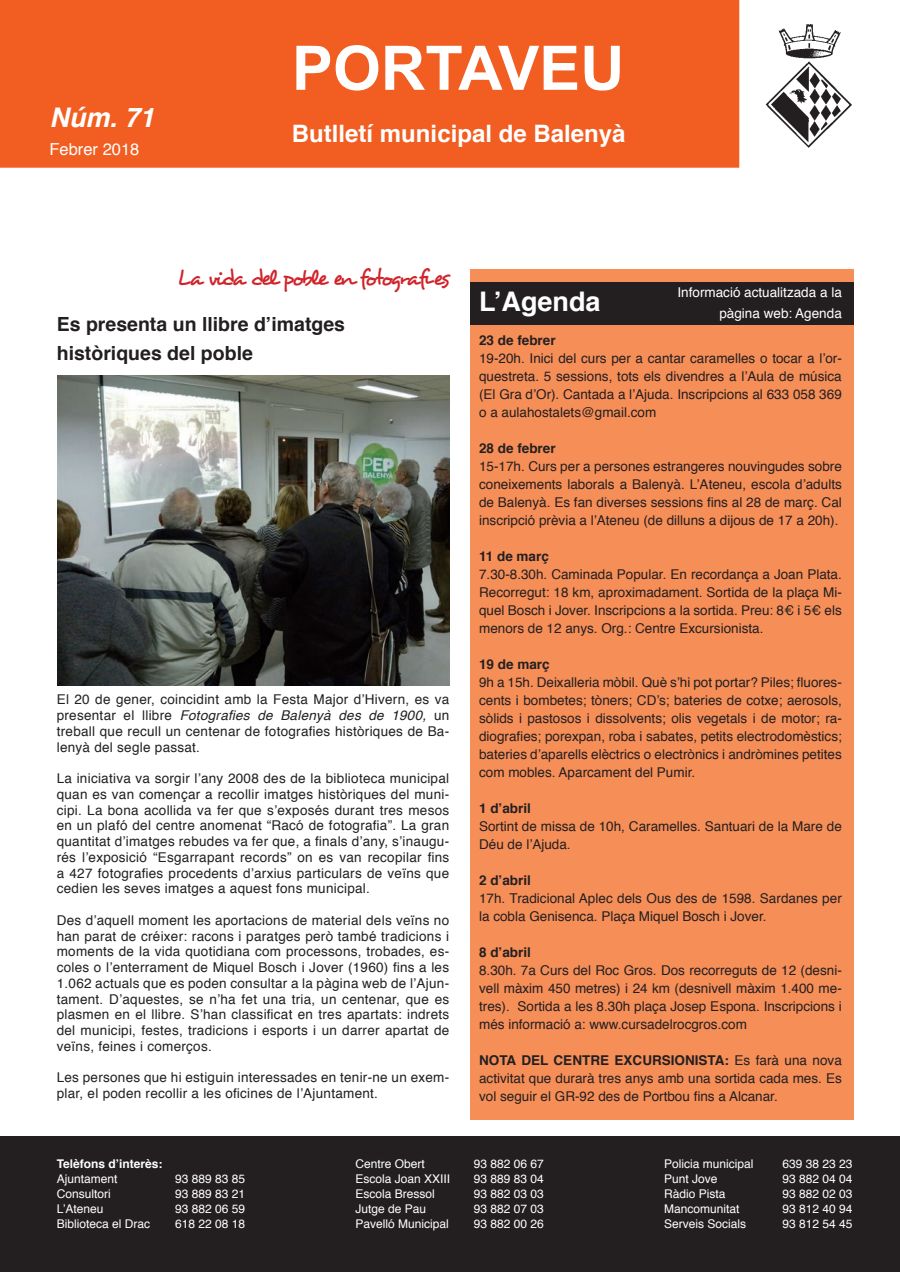
<style>
.page{position:relative;width:900px;height:1272px;background:#fff}
.page>*{position:absolute;margin:0;border:0;box-sizing:border-box;transform-origin:0 0}
.t1{font:700 61.5px "Arial";color:#fff}
.t2{font:700 27px "Helvetica";color:#fff}
.t3{font:italic 700 27px "Helvetica";color:#fff}
.t4{font:700 24px "Helvetica";color:#fff}
.t5{font:22.5px "Desyrel";letter-spacing:-.12em;color:#d1232a}
.t6{font:700 19.5px "Helvetica";color:#231f20}
.t7{font:16.5px "Helvetica";color:#fff}
.t8{font:13.5px/18px "Helvetica";color:#231f20;text-align:justify}
.t9{font:13.5px/15.8px "Helvetica";letter-spacing:.02em;color:#231f20}
.t10{font:700 13.5px "Helvetica";color:#231f20}
.t11{font:13.5px/21px "Helvetica";color:#fff;text-align:right}
.t12{font:12px "Helvetica";color:#fff}
.t13{font:700 12px "Helvetica";color:#fff}
.s1{font-style:italic}
.s2{font-weight:700}
</style>
<div class="page">
<div style="left:0;top:0;width:739px;height:168px;background:#f25e21"></div>
<div style="left:470px;top:269px;width:383px;height:850px;background:#f68e58"></div>
<div style="left:470px;top:282px;width:383px;height:43px;background:#231f20"></div>
<div style="left:0;top:1136px;width:900px;height:136px;background:#231f20"></div>
<img style="left:765px;top:24px;width:87px;height:124px">
<img style="left:57px;top:375px;width:392px;height:311px">
<p class="t3" style="left:50px;top:95px;width:107px">Núm. 71</p>
<p class="t7" style="left:50px;top:137px;width:91px">Febrer 2018</p>
<p class="t1" style="left:292px;top:28px;width:334px">PORTAVEU</p>
<p class="t4" style="left:292px;top:115px;width:335px">Butlletí municipal de Balenyà</p>
<p class="t5" style="left:177px;top:264px;width:273px">La vida del poble en fotografies</p>
<p class="t6" style="left:57px;top:308px;width:290px">Es presenta un llibre d’imatges</p>
<p class="t6" style="left:57px;top:337px;width:198px">històriques del poble</p>
<p class="t8" style="left:57px;top:692px;width:394px;line-height:15.8px">El 20 de gener, coincidint amb la Festa Major d’Hivern, es va presentar el llibre <span class="s1">Fotografies de Balenyà des de 1900,</span> un treball que recull un centenar de fotografies històriques de Ba&shy;lenyà del segle passat.</p>
<p class="t8" style="left:57px;top:771px;width:394px;line-height:15.8px">La iniciativa va sorgir l’any 2008 des de la biblioteca municipal quan es van començar a recollir imatges històriques del muni&shy;cipi. La bona acollida va fer que s’exposés durant tres mesos en un plafó del centre anomenat “Racó de fotografia”. La gran quantitat d’imatges rebudes va fer que, a finals d’any, s’inaugu&shy;rés l’exposició “Esgarrapant records” on es van recopilar fins a 427 fotografies procedents d’arxius particulars de veïns que cedien les seves imatges a aquest fons municipal.</p>
<p class="t8" style="left:57px;top:912px;width:394px;line-height:15.8px">Des d’aquell moment les aportacions de material dels veïns no han parat de créixer: racons i paratges però també tradicions i moments de la vida quotidiana com processons, trobades, es&shy;coles o l’enterrament de Miquel Bosch i Jover (1960) fins a les 1.062 actuals que es poden consultar a la pàgina web de l’Ajun&shy;tament. D’aquestes, se n’ha fet una tria, un centenar, que es plasmen en el llibre. S’han classificat en tres apartats: indrets del municipi, festes, tradicions i esports i un darrer apartat de veïns, feines i comerços.</p>
<p class="t9" style="left:57px;top:1070px;width:394px">Les persones que hi estiguin interessades en tenir-ne un exem&shy;plar, el poden recollir a les oficines de l’Ajuntament.</p>
<p class="t2" style="left:479px;top:279px;width:123px">L’Agenda</p>
<p class="t11" style="left:677px;top:282px;width:166px">Informació actualitzada a la pàgina web: Agenda</p>
<p class="t10" style="left:479px;top:329px;width:78px">23 de febrer</p>
<p class="t8" style="left:479px;top:350px;width:364px">19-20h. Inici del curs per a cantar caramelles o tocar a l’or&shy;questreta. 5 sessions, tots els divendres a l’Aula de música (El Gra d’Or). Cantada a l’Ajuda. Inscripcions al 633 058 369 o a aulahostalets@gmail.com</p>
<p class="t10" style="left:479px;top:437px;width:78px">28 de febrer</p>
<p class="t8" style="left:479px;top:458px;width:364px">15-17h. Curs per a persones estrangeres nouvingudes sobre coneixements laborals a Balenyà. L’Ateneu, escola d’adults de Balenyà. Es fan diverses sessions fins al 28 de març. Cal inscripció prèvia a l’Ateneu (de dilluns a dijous de 17 a 20h).</p>
<p class="t10" style="left:479px;top:545px;width:71px">11 de març</p>
<p class="t8" style="left:479px;top:566px;width:364px">7.30-8.30h. Caminada Popular. En recordança a Joan Plata.<br>Recorregut: 18 km, aproximadament. Sortida de la plaça Mi&shy;quel Bosch i Jover. Inscripcions a la sortida. Preu: 8€ i 5€ els menors de 12 anys. Org.: Centre Excursionista.</p>
<p class="t10" style="left:479px;top:653px;width:72px">19 de març</p>
<p class="t8" style="left:479px;top:674px;width:364px">9h a 15h. Deixalleria mòbil. Què s’hi pot portar? Piles; fluores&shy;cents i bombetes; tòners; CD’s; bateries de cotxe; aerosols, sòlids i pastosos i dissolvents; olis vegetals i de motor; ra&shy;diografies; porexpan, roba i sabates, petits electrodomèstics;</p>
<p class="t8" style="left:479px;top:746px;width:364px">bateries d’aparells elèctrics o electrònics i andròmines petites com mobles. Aparcament del Pumir.</p>
<p class="t10" style="left:479px;top:797px;width:53px">1 d’abril</p>
<p class="t8" style="left:479px;top:818px;width:364px">Sortint de missa de 10h, Caramelles. Santuari de la Mare de<br>Déu de l’Ajuda.</p>
<p class="t10" style="left:479px;top:869px;width:53px">2 d’abril</p>
<p class="t8" style="left:479px;top:890px;width:364px">17h. Tradicional Aplec dels Ous des de 1598. Sardanes per la cobla Genisenca. Plaça Miquel Bosch i Jover.</p>
<p class="t10" style="left:479px;top:941px;width:53px">8 d’abril</p>
<p class="t8" style="left:479px;top:962px;width:364px">8.30h. 7a Curs del Roc Gros. Dos recorreguts de 12 (desni&shy;vell màxim 450 metres) i 24 km (desnivell màxim 1.400 me&shy;tres). Sortida a les 8.30h plaça Josep Espona. Inscripcions i més informació a: www.cursadelrocgros.com</p>
<p class="t8" style="left:479px;top:1052px;width:364px"><span class="s2">NOTA DEL CENTRE EXCURSIONISTA:</span> Es farà una nova activitat que durarà tres anys amb una sortida cada mes. Es vol seguir el GR-92 des de Portbou fins a Alcanar.</p>
<p class="t13" style="left:57px;top:1153px;width:107px">Telèfons d’interès:</p>
<p class="t12" style="left:57px;top:1169px;width:62px">Ajuntament</p>
<p class="t12" style="left:175px;top:1169px;width:72px">93 889 83 85</p>
<p class="t12" style="left:57px;top:1184px;width:56px">Consultori</p>
<p class="t12" style="left:175px;top:1184px;width:72px">93 889 83 21</p>
<p class="t12" style="left:57px;top:1199px;width:48px">L’Ateneu</p>
<p class="t12" style="left:175px;top:1199px;width:72px">93 882 06 59</p>
<p class="t12" style="left:57px;top:1214px;width:95px">Biblioteca el Drac</p>
<p class="t12" style="left:175px;top:1214px;width:72px">618 22 08 18</p>
<p class="t12" style="left:355px;top:1154px;width:71px">Centre Obert</p>
<p class="t12" style="left:474px;top:1154px;width:72px">93 882 06 67</p>
<p class="t12" style="left:355px;top:1169px;width:96px">Escola Joan XXIII</p>
<p class="t12" style="left:474px;top:1169px;width:72px">93 889 83 04</p>
<p class="t12" style="left:355px;top:1184px;width:81px">Escola Bressol</p>
<p class="t12" style="left:474px;top:1184px;width:72px">93 882 03 03</p>
<p class="t12" style="left:355px;top:1199px;width:72px">Jutge de Pau</p>
<p class="t12" style="left:474px;top:1199px;width:72px">93 882 07 03</p>
<p class="t12" style="left:355px;top:1214px;width:95px">Pavelló Municipal</p>
<p class="t12" style="left:474px;top:1214px;width:72px">93 882 00 26</p>
<p class="t12" style="left:664px;top:1154px;width:91px">Policia municipal</p>
<p class="t12" style="left:782px;top:1154px;width:72px">639 38 23 23</p>
<p class="t12" style="left:664px;top:1169px;width:55px">Punt Jove</p>
<p class="t12" style="left:782px;top:1169px;width:72px">93 882 04 04</p>
<p class="t12" style="left:664px;top:1184px;width:63px">Ràdio Pista</p>
<p class="t12" style="left:782px;top:1184px;width:72px">93 882 02 03</p>
<p class="t12" style="left:664px;top:1199px;width:77px">Mancomunitat</p>
<p class="t12" style="left:782px;top:1199px;width:72px">93 812 40 94</p>
<p class="t12" style="left:664px;top:1214px;width:84px">Serveis Socials</p>
<p class="t12" style="left:782px;top:1214px;width:72px">93 812 54 45</p>
</div>
